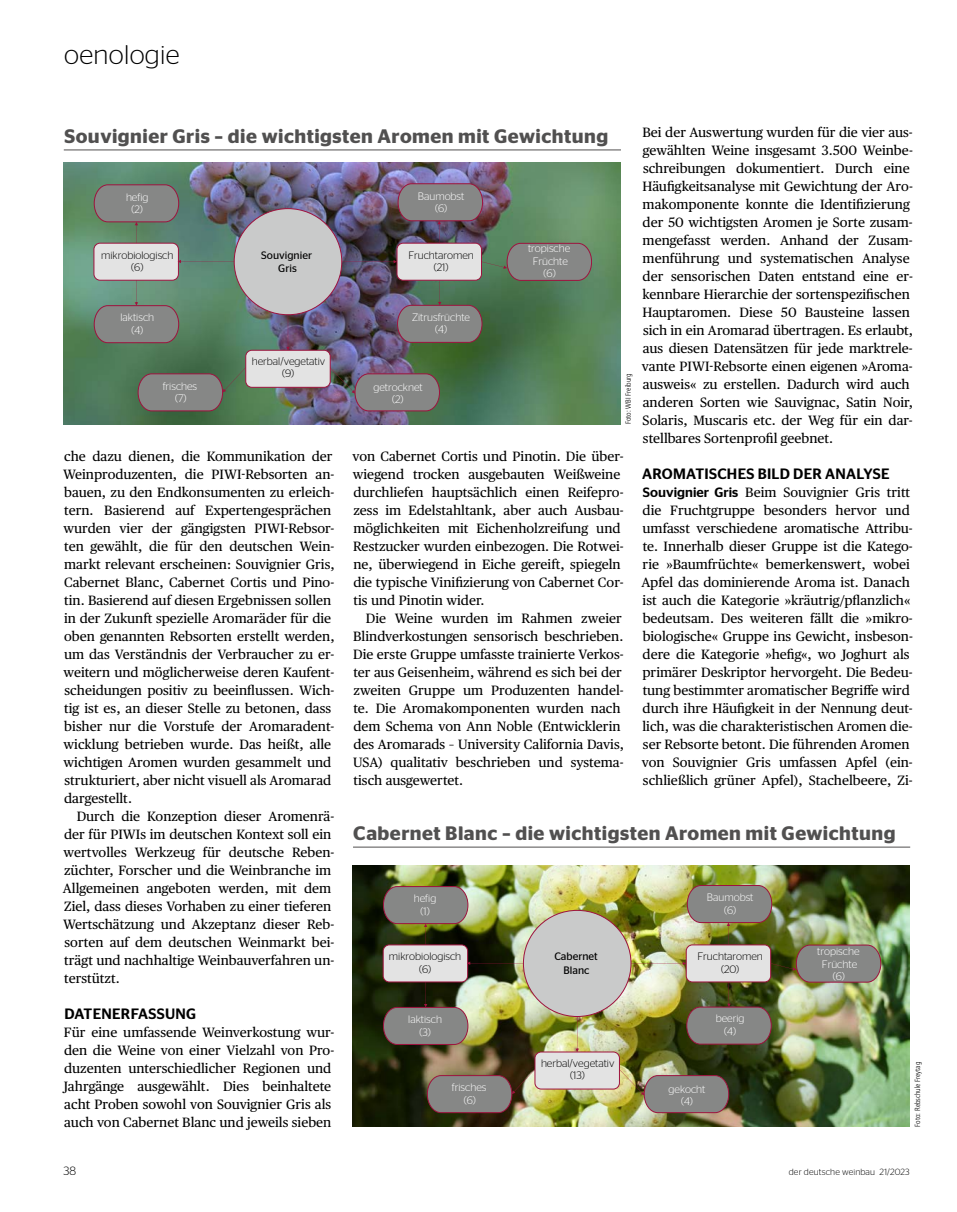
<style>
.page{position:relative;width:957px;height:1212px;background:#fff}
.page>*{position:absolute;margin:0;border:0;box-sizing:border-box;transform-origin:0 0}
.t1{font:300 27px "Stag Sans";letter-spacing:.01em;color:#000}
.t2{font:600 19.5px "Stag Sans";letter-spacing:.025em;color:#515050}
.t3{font:500 15px "Stag Sans";letter-spacing:.02em;color:#000}
.t4{font:13.5px/18px "Publico Text";color:#000}
.t5{font:300 12px "Stag Sans";color:#000}
.t6{font:300 10.8px/12.5px "Stag Sans";color:#fff;text-align:center}
.t7{font:300 10.8px/12.6px "Stag Sans";color:#000;text-align:center}
.t8{font:300 10.8px/12.6px "Stag Sans";color:#020202;text-align:center}
.t9{font:10.8px/13.6px "Stag Sans";color:#020202;text-align:center}
.t10{font:10.8px/13.6px "Stag Sans";color:#000;text-align:center}
.t11{font:300 9px "Stag Sans";letter-spacing:.015em;color:#000}
.t12{font:300 condensed 7.5px "Frutiger LT Pro";color:#000}
.s1{font-family:"Stag Sans";font-weight:500}
</style>
<div class="page">
<img style="left:64px;top:163px;width:557px;height:261px">
<img style="left:353px;top:865px;width:557px;height:262px">
<hr style="left:353px;top:847px;width:557px;height:1px;background:#515050">
<hr style="left:64px;top:150px;width:557px;height:1px;background:#515050">
<div style="left:234px;top:209px;width:108px;height:106px;background:#c9caca;border-radius:50%"></div>
<div style="left:94px;top:243px;width:84px;height:37px;background:#e3e3e3;border-radius:6px"></div>
<div style="left:94px;top:243px;width:85px;height:38px;border:1px solid #9e133e;border-radius:6px"></div>
<div style="left:246px;top:350px;width:84px;height:37px;background:#e3e3e3;border-radius:6px"></div>
<div style="left:245px;top:350px;width:85px;height:38px;border:1px solid #9e133e;border-radius:6px"></div>
<img style="left:342px;top:183px;width:250px;height:160px">
<svg style="left:286px;top:315px;width:4px;height:35px"></svg>
<img style="left:330px;top:367px;width:110px;height:44px">
<svg style="left:137px;top:367px;width:109px;height:44px;background:#707a6e"></svg>
<svg style="left:178px;top:260px;width:56px;height:3px"></svg>
<svg style="left:94px;top:184px;width:85px;height:59px;background:#778177"></svg>
<svg style="left:94px;top:280px;width:85px;height:63px;background:#7a887f"></svg>
<div style="left:523px;top:910px;width:108px;height:106px;background:#c9caca;border-radius:50%"></div>
<div style="left:383px;top:945px;width:85px;height:37px;background:#e3e3e3;border-radius:6px"></div>
<div style="left:383px;top:944px;width:85px;height:38px;border:1px solid #9e133e;border-radius:6px"></div>
<div style="left:535px;top:1052px;width:84px;height:37px;background:#e3e3e3;border-radius:6px"></div>
<div style="left:534px;top:1052px;width:86px;height:37px;border:1px solid #9e133e;border-radius:6px"></div>
<img style="left:631px;top:885px;width:250px;height:160px">
<svg style="left:575px;top:1016px;width:4px;height:36px"></svg>
<img style="left:619px;top:1069px;width:110px;height:44px">
<svg style="left:427px;top:1069px;width:108px;height:44px;background:#847a70"></svg>
<svg style="left:467px;top:961px;width:56px;height:4px"></svg>
<svg style="left:383px;top:886px;width:85px;height:59px;background:#6a6755"></svg>
<svg style="left:383px;top:982px;width:85px;height:63px;background:#646158"></svg>
<h1 class="t1" style="left:64px;top:40px;width:117px">oenologie</h1>
<p class="t4" style="left:642px;top:122px;width:273px">Bei der Auswertung wurden für die vier aus&shy;gewählten Weine insgesamt 3.500 Weinbe&shy;schreibungen dokumentiert. Durch eine Häufigkeitsanalyse mit Gewichtung der Aro&shy;makomponente konnte die Identifizierung der 50 wichtigsten Aromen je Sorte zusam&shy;mengefasst werden. Anhand der Zusam&shy;menführung und systematischen Analyse der sensorischen Daten entstand eine er&shy;kennbare Hierarchie der sortenspezifischen Hauptaromen. Diese 50 Bausteine lassen sich in ein Aromarad übertragen. Es erlaubt, aus diesen Datensätzen für jede marktrele&shy;vante PIWI-Rebsorte einen eigenen »Aroma&shy;ausweis« zu erstellen. Dadurch wird auch anderen Sorten wie Sauvignac, Satin Noir, Solaris, Muscaris etc. der Weg für ein dar&shy;stellbares Sortenprofil geebnet.</p>
<p class="t3" style="left:642px;top:465px;width:249px">AROMATISCHES BILD DER ANALYSE</p>
<p class="t4" style="left:641px;top:482px;width:273px"><span class="s1">Souvignier Gris</span> Beim Souvignier Gris tritt die Fruchtgruppe besonders hervor und umfasst verschiedene aromatische Attribu&shy;te. Innerhalb dieser Gruppe ist die Katego&shy;rie »Baumfrüchte« bemerkenswert, wobei Apfel das dominierende Aroma ist. Danach ist auch die Kategorie »kräutrig/pflanzlich« bedeutsam. Des weiteren fällt die »mikro&shy;biologische« Gruppe ins Gewicht, insbeson&shy;dere die Kategorie »hefig«, wo Joghurt als primärer Deskriptor hervorgeht. Die Bedeu&shy;tung bestimmter aromatischer Begriffe wird durch ihre Häufigkeit in der Nennung deut&shy;lich, was die charakteristischen Aromen die&shy;ser Rebsorte betont. Die führenden Aromen von Souvignier Gris umfassen Apfel (ein&shy;schließlich grüner Apfel), Stachelbeere, Zi-</p>
<h2 class="t2" style="left:64px;top:125px;width:545px">Souvignier Gris – die wichtigsten Aromen mit Gewichtung</h2>
<p class="t6" style="left:418px;top:189px;width:48px">Baumobst (6)</p>
<p class="t6" style="left:126px;top:190px;width:24px">hefig (2)</p>
<p class="t9" style="left:261px;top:248px;width:52px">Souvignier<br>Gris</p>
<p class="t8" style="left:408px;top:248px;width:67px">Fruchtaromen (21)</p>
<p class="t6" style="left:528px;top:242px;width:44px">tropische<br>Früchte (6)</p>
<p class="t6" style="left:412px;top:310px;width:60px">Zitrusfrüchte (4)</p>
<p class="t8" style="left:101px;top:248px;width:74px">mikrobiologisch (6)</p>
<p class="t6" style="left:120px;top:311px;width:35px">laktisch (4)</p>
<p class="t8" style="left:252px;top:355px;width:75px">herbal/vegetativ (9)</p>
<p class="t12" style="left:624px;top:424px;width:53px;rotate:-90deg">Foto: WBI Freiburg</p>
<p class="t6" style="left:163px;top:379px;width:36px">frisches (7)</p>
<p class="t6" style="left:373px;top:381px;width:51px">getrocknet (2)</p>
<p class="t4" style="left:63px;top:446px;width:273px">che dazu dienen, die Kommunikation der Weinproduzenten, die PIWI-Rebsorten an&shy;bauen, zu den Endkonsumenten zu erleich&shy;tern. Basierend auf Expertengesprächen wurden vier der gängigsten PIWI-Rebsor&shy;ten gewählt, die für den deutschen Wein&shy;markt relevant erscheinen: Souvignier Gris, Cabernet Blanc, Cabernet Cortis und Pino&shy;tin. Basierend auf diesen Ergebnissen sollen in der Zukunft spezielle Aromaräder für die oben genannten Rebsorten erstellt werden, um das Verständnis der Verbraucher zu er&shy;weitern und möglicherweise deren Kaufent&shy;scheidungen positiv zu beeinflussen. Wich&shy;tig ist es, an dieser Stelle zu betonen, dass bisher nur die Vorstufe der Aromaradent&shy;wicklung betrieben wurde. Das heißt, alle wichtigen Aromen wurden gesammelt und strukturiert, aber nicht visuell als Aromarad dargestellt.</p>
<p class="t4" style="left:63px;top:806px;width:273px;text-indent:14px">Durch die Konzeption dieser Aromenrä&shy;der für PIWIs im deutschen Kontext soll ein wertvolles Werkzeug für deutsche Reben&shy;züchter, Forscher und die Weinbranche im Allgemeinen angeboten werden, mit dem Ziel, dass dieses Vorhaben zu einer tieferen Wertschätzung und Akzeptanz dieser Reb&shy;sorten auf dem deutschen Weinmarkt bei&shy;trägt und nachhaltige Weinbauverfahren un&shy;terstützt.</p>
<p class="t3" style="left:64px;top:1005px;width:133px">DATENERFASSUNG</p>
<p class="t4" style="left:64px;top:1022px;width:272px">Für eine umfassende Weinverkostung wur&shy;den die Weine von einer Vielzahl von Pro&shy;duzenten unterschiedlicher Regionen und Jahrgänge ausgewählt. Dies beinhaltete acht Proben sowohl von Souvignier Gris als auch von Cabernet Blanc und jeweils sieben</p>
<p class="t4" style="left:353px;top:446px;width:272px">von Cabernet Cortis und Pinotin. Die über&shy;wiegend trocken ausgebauten Weißweine durchliefen hauptsächlich einen Reifepro&shy;zess im Edelstahltank, aber auch Ausbau&shy;möglichkeiten mit Eichenholzreifung und Restzucker wurden einbezogen. Die Rotwei&shy;ne, überwiegend in Eiche gereift, spiegeln die typische Vinifizierung von Cabernet Cor&shy;tis und Pinotin wider.</p>
<p class="t4" style="left:353px;top:608px;width:272px;text-indent:13px">Die Weine wurden im Rahmen zweier Blindverkostungen sensorisch beschrieben.<br>Die erste Gruppe umfasste trainierte Verkos&shy;ter aus Geisenheim, während es sich bei der zweiten Gruppe um Produzenten handel&shy;te. Die Aromakomponenten wurden nach dem Schema von Ann Noble (Entwicklerin des Aromarads – University California Davis, USA) qualitativ beschrieben und systema&shy;tisch ausgewertet.</p>
<h2 class="t2" style="left:353px;top:822px;width:544px">Cabernet Blanc – die wichtigsten Aromen mit Gewichtung</h2>
<p class="t6" style="left:707px;top:891px;width:48px">Baumobst (6)</p>
<p class="t6" style="left:414px;top:892px;width:24px">hefig (1)</p>
<p class="t10" style="left:554px;top:949px;width:45px">Cabernet<br>Blanc</p>
<p class="t7" style="left:697px;top:950px;width:67px">Fruchtaromen (20)</p>
<p class="t6" style="left:817px;top:945px;width:44px">tropische<br>Früchte (6)</p>
<p class="t6" style="left:716px;top:1012px;width:30px">beerig (4)</p>
<p class="t7" style="left:389px;top:950px;width:74px">mikrobiologisch (6)</p>
<p class="t6" style="left:408px;top:1013px;width:35px">laktisch (3)</p>
<p class="t7" style="left:541px;top:1056px;width:75px">herbal/vegetativ (13)</p>
<p class="t12" style="left:913px;top:1127px;width:66px;rotate:-90deg">Foto: Rebschule Freytag</p>
<p class="t6" style="left:452px;top:1081px;width:36px">frisches (6)</p>
<p class="t6" style="left:668px;top:1082px;width:38px">gekocht (4)</p>
<p class="t5" style="left:63px;top:1164px;width:14px">38</p>
<p class="t11" style="left:789px;top:1167px;width:122px">der deutsche weinbau 21/2023</p>
</div>
